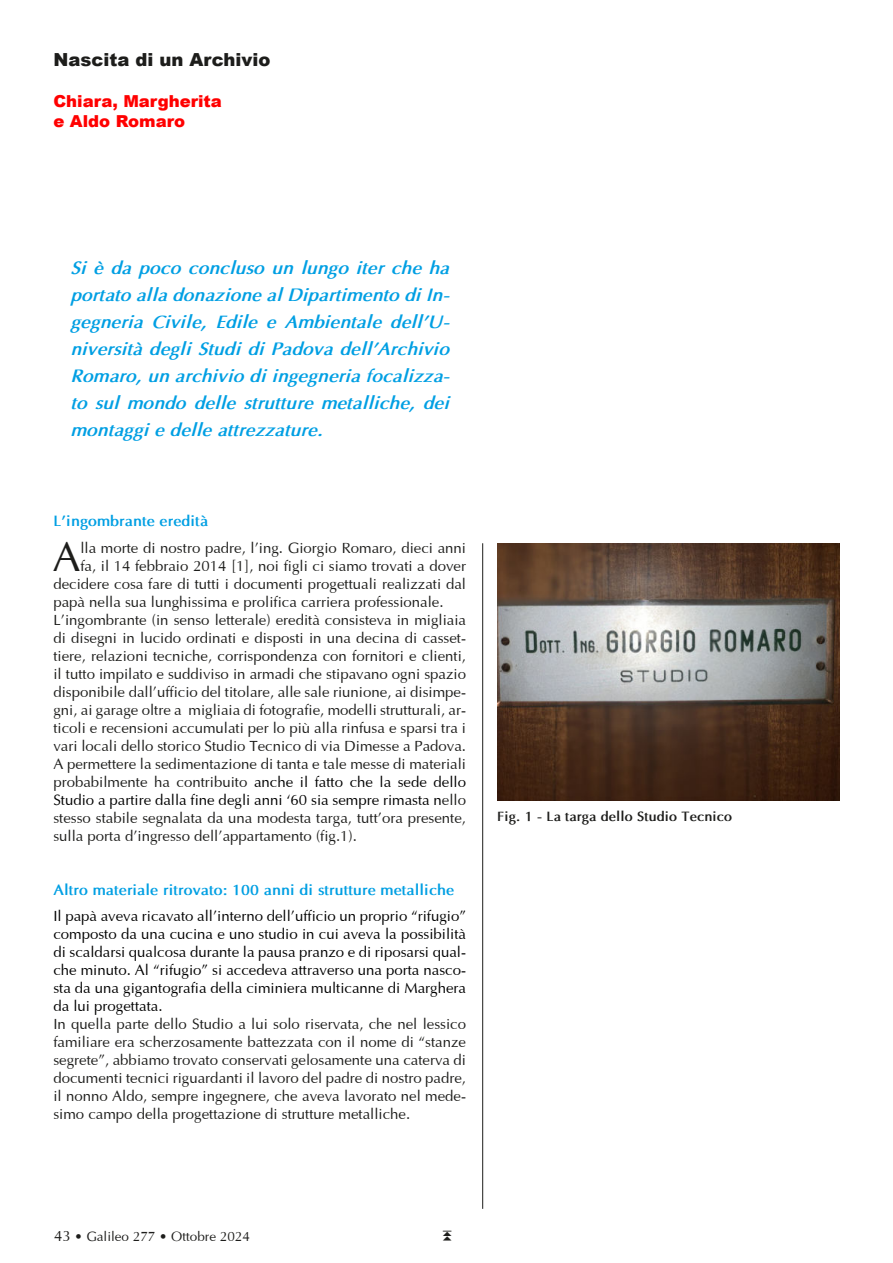
<style>
.page{position:relative;width:893px;height:1263px;background:#fff}
.page>*{position:absolute;margin:0;border:0;box-sizing:border-box;transform-origin:0 0}
.t1{font:41.4px "Optima";color:#1d1d1b}
.t2{font:italic 700 18px/27px "Optima";color:#009fe3;text-align:justify}
.t3{font:900 18px "Arial";color:#1d1d1b}
.t4{font:900 16.5px/19.8px "Arial";color:#f00}
.t5{font:15px/18px "Optima";color:#1d1d1b;text-align:justify}
.t6{font:15px/18px "Optima";color:#000;text-align:justify}
.t7{font:700 15px "Optima";color:#009fe3}
.t8{font:700 13.5px "Optima";color:#1d1d1b}
.t9{font:13.5px "Optima";color:#1d1d1b}
.s1{color:#000}
.s2{color:#1d1d1b}
.s3{font-size:15px}
</style>
<div class="page">
<img style="left:497px;top:543px;width:343px;height:257px">
<hr style="left:482px;top:543px;width:1px;height:666px;background:#1d1d1b">
<p class="t3" style="left:53px;top:53px;width:219px">Nascita di un Archivio</p>
<p class="t4" style="left:53px;top:93px;width:170px">Chiara, Margherita e Aldo Romaro</p>
<p class="t2" style="left:70px;top:256px;width:380px">Si è da poco concluso un lungo iter che ha portato alla donazione al Dipartimento di In&shy;gegneria Civile, Edile e Ambientale dell’U&shy;niversità degli Studi di Padova dell’Archivio Romaro, un archivio di ingegneria focalizza&shy;to sul mondo delle strutture metalliche, dei montaggi e delle attrezzature.</p>
<p class="t7" style="left:53px;top:515px;width:156px">L’ingombrante eredità</p>
<h1 class="t1" style="left:53px;top:534px;width:29px">A</h1>
<p class="t5" style="left:80px;top:539px;width:387px">lla morte di nostro padre, l’ing. Giorgio Romaro, dieci anni</p>
<p class="t5" style="left:80px;top:557px;width:387px">fa, il 14 febbraio 2014 [1], noi figli ci siamo trovati a dover</p>
<p class="t5" style="left:53px;top:575px;width:414px">decidere cosa fare di tutti i documenti progettuali realizzati dal</p>
<p class="t5" style="left:53px;top:593px;width:392px">papà nella sua lunghissima e prolifica carriera professionale.</p>
<p class="t5" style="left:53px;top:611px;width:414px">L’ingombrante (in senso letterale) eredità consisteva in migliaia</p>
<p class="t5" style="left:53px;top:629px;width:414px">di disegni in lucido ordinati e disposti in una decina di casset-</p>
<p class="t5" style="left:53px;top:647px;width:414px">tiere, relazioni tecniche, corrispondenza con fornitori e clienti,</p>
<p class="t5" style="left:53px;top:665px;width:414px">il tutto impilato e suddiviso in armadi che stipavano ogni spazio</p>
<p class="t5" style="left:53px;top:683px;width:414px">disponibile dall’ufficio del titolare, alle sale riunione, ai disimpe-</p>
<p class="t5" style="left:53px;top:701px;width:414px">gni, ai garage oltre a migliaia di fotografie, modelli strutturali, ar-</p>
<p class="t5" style="left:53px;top:719px;width:414px">ticoli e recensioni accumulati per lo più alla rinfusa e sparsi tra i</p>
<p class="t5" style="left:53px;top:737px;width:414px">vari locali dello storico Studio Tecnico di via Dimesse a Padova.</p>
<p class="t5" style="left:53px;top:755px;width:414px">A permettere la sedimentazione di tanta e tale messe di materiali</p>
<p class="t5" style="left:53px;top:773px;width:414px">probabilmente ha contribuito <span class="s1">anche il fatto che la sede dello</span></p>
<p class="t6" style="left:53px;top:791px;width:414px">Studio a partire dalla fine degli anni ‘60 sia sempre rimasta n<span class="s2">ello</span></p>
<p class="t5" style="left:53px;top:809px;width:414px">stesso stabile segnalata da una modesta targa, tutt’ora presente,</p>
<p class="t5" style="left:53px;top:827px;width:305px">sulla porta d’ingresso dell’appartamento (fig.1).</p>
<p class="t7" style="left:53px;top:883px;width:402px">Altro materiale ritrovato: 100 anni di strutture metalliche</p>
<p class="t6" style="left:53px;top:908px;width:414px">Il papà aveva ricavato all’interno dell’ufficio un proprio “rifugio” composto da una cucina e uno studio in cui aveva la possibilità di scaldarsi qualcosa durante la pausa pranzo e di riposarsi qual&shy;che minuto. Al “rifugio” si accedeva attraverso una porta nasco&shy;sta da una gigantografia della ciminiera multicanne di Marghera da lui progettata.</p>
<p class="t5" style="left:53px;top:1016px;width:414px">In quella parte dello Studio a lui solo riservata, che nel lessico familiare era scherzosamente battezzata con il nome di “stanze segrete”, abbiamo trovato conservati gelosamente una caterva di documenti tecnici riguardanti il lavoro del padre di nostro padre, il nonno Aldo, sempre ingegnere, che aveva lavorato nel mede&shy;simo campo della progettazione di strutture metalliche.</p>
<p class="t8" style="left:497px;top:811px;width:236px">Fig. 1 - La targa dello Studio Tecnico</p>
<p class="t9" style="left:54px;top:1229px;width:197px"><span class="s3">43</span> • Galileo 277 • Ottobre 2024</p>
</div>
